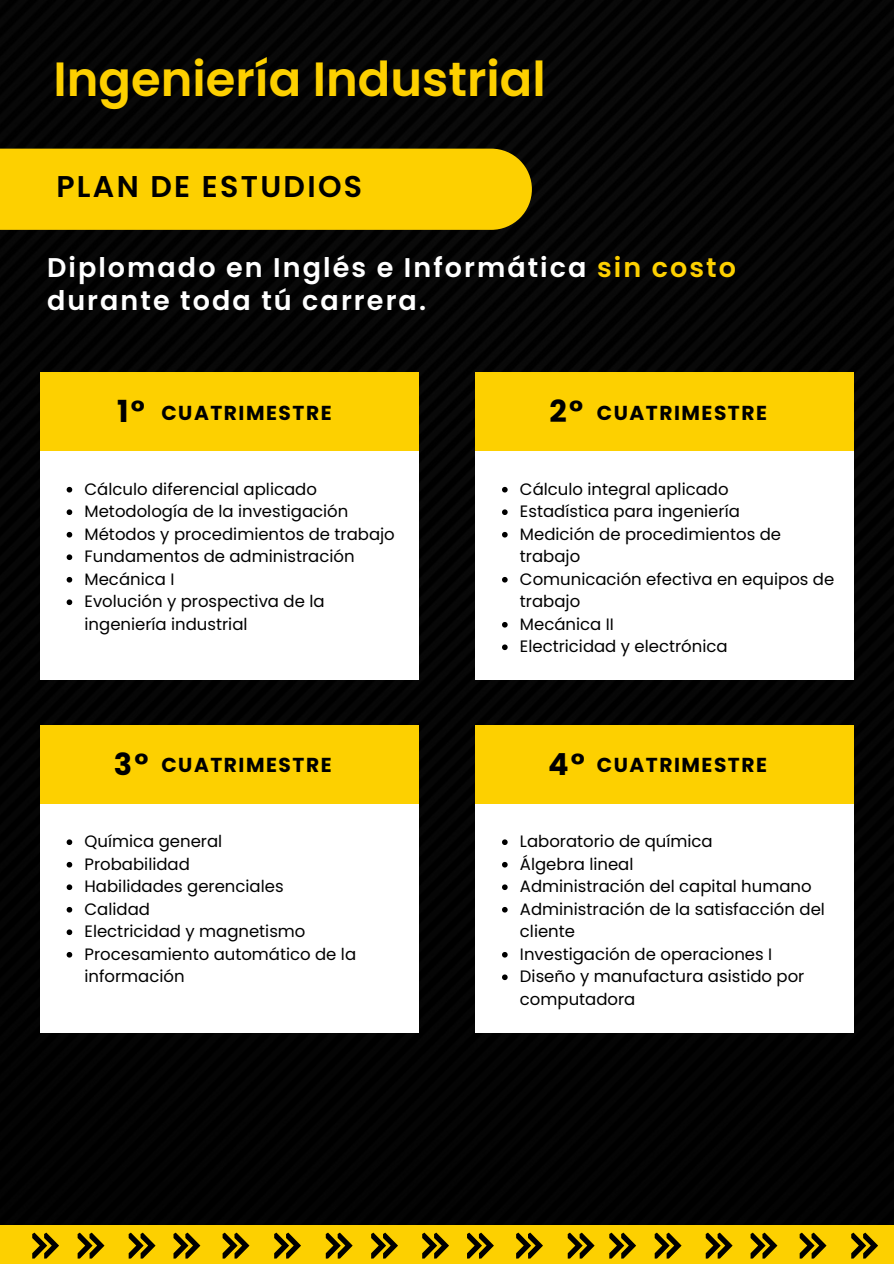
<style>
.page{position:relative;width:894px;height:1264px;background:#fff}
.page>*{position:absolute;margin:0;border:0;box-sizing:border-box;transform-origin:0 0}
.t1{font:600 48px "Poppins";color:#fdd000}
.t2{font:700 30.45px "Poppins";color:#000}
.t3{font:600 30px "Poppins";letter-spacing:.075em;color:#000}
.t4{font:600 27px/32.7px "Poppins";letter-spacing:.075em;color:#fff}
.t5{font:700 20.1px "Poppins";letter-spacing:.075em;color:#000}
.t6{font:16.5px/22.5px "Poppins";color:#000}
.s1{color:#fdd000}
</style>
<div class="page">
<div style="left:0;top:0;width:893px;height:1263px;background:#000"></div>
<div style="left:0;top:149px;width:531px;height:81px;background:#fdd000"></div>
<div style="left:40px;top:372px;width:378px;height:84px;background:#fdd000"></div>
<div style="left:40px;top:451px;width:378px;height:229px;background:#fff"></div>
<svg style="left:67px;top:487px;width:5px;height:5px"></svg>
<svg style="left:67px;top:509px;width:5px;height:6px"></svg>
<svg style="left:67px;top:532px;width:5px;height:5px"></svg>
<svg style="left:67px;top:554px;width:5px;height:6px"></svg>
<svg style="left:67px;top:577px;width:5px;height:5px"></svg>
<svg style="left:67px;top:599px;width:5px;height:6px"></svg>
<div style="left:475px;top:372px;width:378px;height:84px;background:#fdd000"></div>
<div style="left:475px;top:451px;width:378px;height:229px;background:#fff"></div>
<svg style="left:502px;top:487px;width:5px;height:5px"></svg>
<svg style="left:502px;top:509px;width:5px;height:6px"></svg>
<svg style="left:502px;top:532px;width:5px;height:5px"></svg>
<svg style="left:502px;top:577px;width:5px;height:5px"></svg>
<svg style="left:502px;top:622px;width:5px;height:5px"></svg>
<svg style="left:502px;top:644px;width:5px;height:6px"></svg>
<div style="left:40px;top:725px;width:378px;height:83px;background:#fdd000"></div>
<div style="left:40px;top:804px;width:378px;height:228px;background:#fff"></div>
<svg style="left:67px;top:839px;width:5px;height:6px"></svg>
<svg style="left:67px;top:861px;width:5px;height:6px"></svg>
<svg style="left:67px;top:884px;width:5px;height:6px"></svg>
<svg style="left:67px;top:906px;width:5px;height:6px"></svg>
<svg style="left:67px;top:929px;width:5px;height:6px"></svg>
<svg style="left:67px;top:952px;width:5px;height:5px"></svg>
<div style="left:475px;top:725px;width:378px;height:83px;background:#fdd000"></div>
<div style="left:475px;top:804px;width:378px;height:228px;background:#fff"></div>
<svg style="left:502px;top:839px;width:5px;height:6px"></svg>
<svg style="left:502px;top:861px;width:5px;height:6px"></svg>
<svg style="left:502px;top:884px;width:5px;height:6px"></svg>
<svg style="left:502px;top:907px;width:5px;height:5px"></svg>
<svg style="left:502px;top:952px;width:5px;height:5px"></svg>
<svg style="left:502px;top:974px;width:5px;height:6px"></svg>
<div style="left:0;top:1225px;width:893px;height:38px;background:#fdd000"></div>
<svg style="left:32px;top:1232px;width:27px;height:26px"></svg>
<svg style="left:326px;top:1232px;width:26px;height:26px"></svg>
<svg style="left:609px;top:1232px;width:27px;height:26px"></svg>
<svg style="left:78px;top:1232px;width:26px;height:26px"></svg>
<svg style="left:371px;top:1232px;width:27px;height:26px"></svg>
<svg style="left:654px;top:1232px;width:27px;height:26px"></svg>
<svg style="left:129px;top:1232px;width:26px;height:26px"></svg>
<svg style="left:422px;top:1232px;width:27px;height:26px"></svg>
<svg style="left:705px;top:1232px;width:27px;height:26px"></svg>
<svg style="left:173px;top:1232px;width:27px;height:26px"></svg>
<svg style="left:467px;top:1232px;width:26px;height:26px"></svg>
<svg style="left:750px;top:1232px;width:27px;height:26px"></svg>
<svg style="left:222px;top:1232px;width:27px;height:26px"></svg>
<svg style="left:516px;top:1232px;width:27px;height:26px"></svg>
<svg style="left:799px;top:1232px;width:27px;height:26px"></svg>
<svg style="left:274px;top:1232px;width:27px;height:26px"></svg>
<svg style="left:567px;top:1232px;width:27px;height:26px"></svg>
<svg style="left:851px;top:1232px;width:26px;height:26px"></svg>
<p class="t1" style="left:53px;top:45px;width:493px">Ingeniería Industrial</p>
<p class="t3" style="left:56px;top:166px;width:307px">PLAN DE ESTUDIOS</p>
<p class="t4" style="left:47px;top:251px;width:690px">Diplomado en Inglés e Informática <span class="s1">sin costo </span>durante toda tú carrera.</p>
<h2 class="t2" style="left:117px;top:390px;width:29px">1°</h2>
<h1 class="t5" style="left:161px;top:398px;width:172px">CUATRIMESTRE</h1>
<h4 class="t6" style="left:84px;top:478px;width:234px">Cálculo diferencial aplicado</h4>
<h3 class="t6" style="left:84px;top:500px;width:265px">Metodología de la investigación</h3>
<h5 class="t6" style="left:84px;top:523px;width:312px">Métodos y procedimientos de trabajo</h5>
<p class="t6" style="left:84px;top:545px;width:271px">Fundamentos de administración</p>
<p class="t6" style="left:84px;top:568px;width:91px">Mecánica I</p>
<p class="t6" style="left:84px;top:590px;width:241px">Evolución y prospectiva de la ingeniería industrial</p>
<h5 class="t2" style="left:114px;top:743px;width:36px">3°</h5>
<h3 class="t5" style="left:161px;top:751px;width:172px">CUATRIMESTRE</h3>
<p class="t6" style="left:84px;top:830px;width:139px">Química general</p>
<p class="t6" style="left:84px;top:852px;width:107px">Probabilidad</p>
<p class="t6" style="left:84px;top:875px;width:200px">Habilidades gerenciales</p>
<p class="t6" style="left:84px;top:897px;width:67px">Calidad</p>
<p class="t6" style="left:84px;top:920px;width:222px">Electricidad y magnetismo</p>
<p class="t6" style="left:84px;top:942px;width:273px">Procesamiento automático de la información</p>
<h5 class="t2" style="left:549px;top:390px;width:35px">2°</h5>
<h3 class="t5" style="left:596px;top:398px;width:172px">CUATRIMESTRE</h3>
<p class="t6" style="left:520px;top:478px;width:210px">Cálculo integral aplicado</p>
<p class="t6" style="left:520px;top:500px;width:221px">Estadística para ingeniería</p>
<p class="t6" style="left:520px;top:523px;width:262px">Medición de procedimientos de trabajo</p>
<p class="t6" style="left:520px;top:568px;width:316px">Comunicación efectiva en equipos de trabajo</p>
<p class="t6" style="left:520px;top:613px;width:95px">Mecánica II</p>
<p class="t6" style="left:520px;top:635px;width:209px">Electricidad y electrónica</p>
<h5 class="t2" style="left:548px;top:743px;width:38px">4°</h5>
<h3 class="t5" style="left:596px;top:751px;width:172px">CUATRIMESTRE</h3>
<p class="t6" style="left:520px;top:830px;width:194px">Laboratorio de química</p>
<p class="t6" style="left:520px;top:852px;width:115px">Álgebra lineal</p>
<p class="t6" style="left:520px;top:875px;width:293px">Administración del capital humano</p>
<p class="t6" style="left:520px;top:897px;width:306px">Administración de la satisfacción del cliente</p>
<p class="t6" style="left:520px;top:942px;width:254px">Investigación de operaciones I</p>
<p class="t6" style="left:520px;top:965px;width:286px">Diseño y manufactura asistido por computadora</p>
</div>
